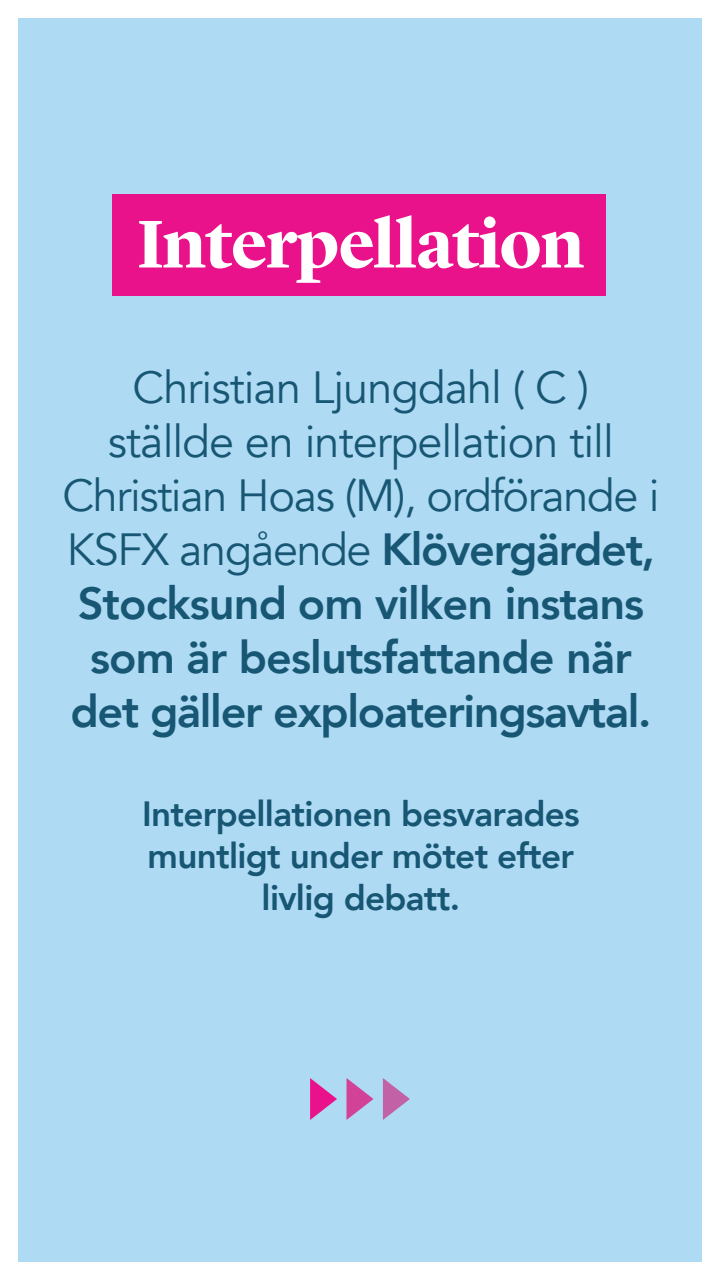
<style>
.page{position:relative;width:720px;height:1280px;background:#fff}
.page>*{position:absolute;margin:0;border:0;box-sizing:border-box;transform-origin:0 0}
.t1{font:700 70px "Lyon Display";letter-spacing:-.01em;color:#fff}
.t2{font:45px/54px "Avenir";letter-spacing:-.02em;color:#175773;text-align:center}
.t3{font:800 35px/42px "Avenir";letter-spacing:-.02em;color:#175773;text-align:center}
.s1{font-weight:800}
</style>
<div class="page">
<div style="left:18px;top:18px;width:684px;height:1244px;background:#afdaf4"></div>
<div style="left:112px;top:195px;width:494px;height:101px;background:#ea128a"></div>
<svg style="left:347px;top:1078px;width:27px;height:42px"></svg>
<svg style="left:310px;top:1078px;width:27px;height:42px"></svg>
<svg style="left:383px;top:1078px;width:27px;height:42px"></svg>
<h1 class="t1" style="left:137px;top:191px;width:448px">Interpellation</h1>
<p class="t2" style="left:63px;top:362px;width:598px">Christian Ljungdahl ( C )<br>ställde en interpellation till<br>Christian Hoas (M), ordförande i<br>KSFX angående <span class="s1">Klövergärdet,<br>Stocksund om vilken instans som är beslutsfattande när det gäller exploateringsavtal.</span></p>
<p class="t3" style="left:142px;top:792px;width:439px">Interpellationen besvarades muntligt under mötet efter livlig debatt.</p>
</div>
